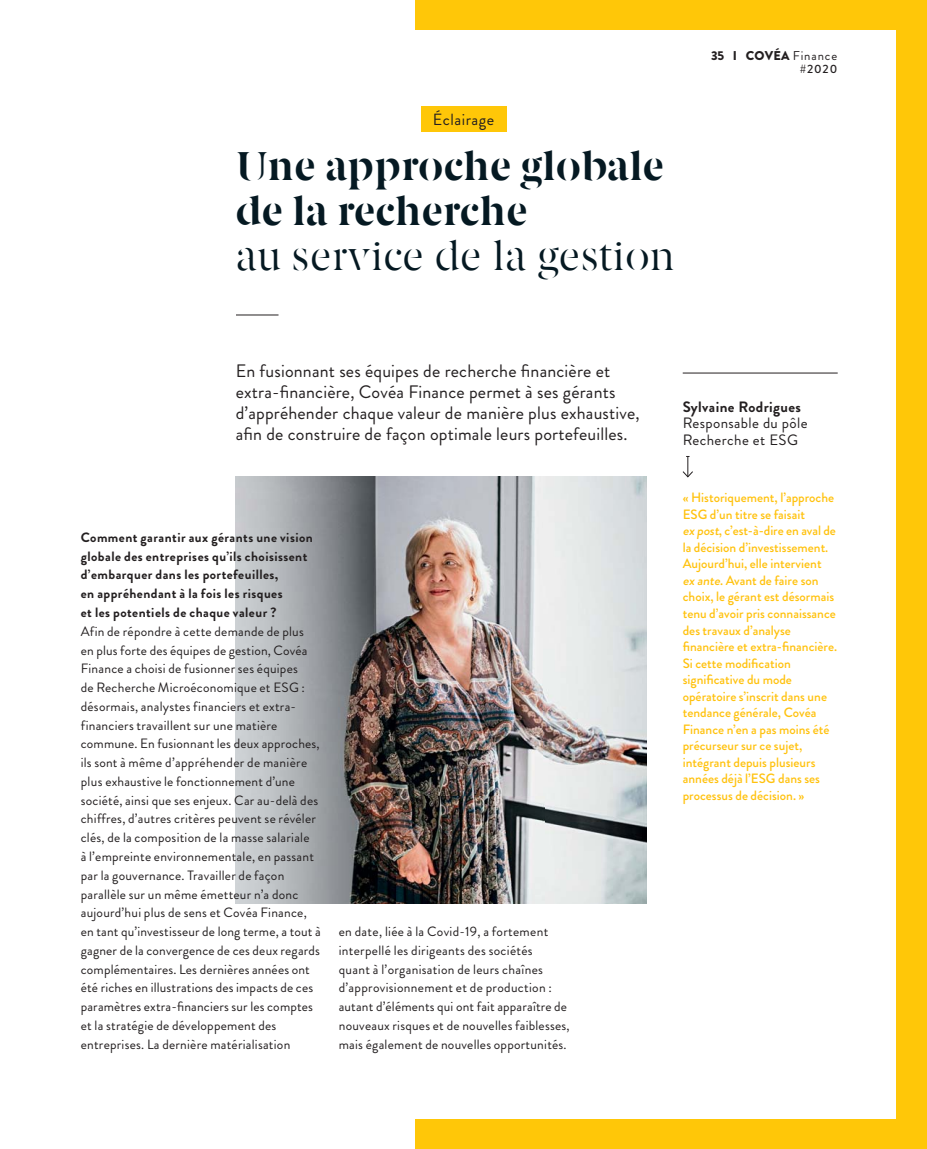
<style>
.page{position:relative;width:927px;height:1149px;background:#fff}
.page>*{position:absolute;margin:0;border:0;box-sizing:border-box;transform-origin:0 0}
.t1{font:700 40.5px/45px "Berlingske Serif St";letter-spacing:.025em;color:#051922}
.t2{font:40.5px "Berlingske Serif St";letter-spacing:.01em;color:#051922}
.t3{font:18px/21px "Brandon Grotesque";letter-spacing:.01em;color:#231f20}
.t4{font:16.2px "Brandon Grotesque";letter-spacing:.03em;color:#231f20}
.t5{font:15px/16.5px "Brandon Grotesque";letter-spacing:.025em;color:#231f20}
.t6{font:700 15px "Brandon Grotesque";letter-spacing:.025em;color:#231f20}
.t7{font:13.5px/18.8px "Brandon Grotesque";letter-spacing:.02em;color:#231f20}
.t8{font:500 13.5px/16.5px "Brandon Grotesque";color:#ffc20e}
.t9{font:700 13.5px/18.8px "Brandon Grotesque";letter-spacing:.035em;color:#231f20}
.t10{font:900 12.75px "Brandon Grotesque";letter-spacing:.015em;color:#231f20}
.t11{font:500 12px "Brandon Grotesque";color:#231f20}
.s1{font-weight:400}
</style>
<div class="page">
<div style="left:896px;top:0;width:31px;height:1148px;background:#ffc708"></div>
<div style="left:415px;top:0;width:512px;height:30px;background:#ffc708"></div>
<div style="left:415px;top:1118px;width:512px;height:30px;background:#ffc708"></div>
<img style="left:236px;top:477px;width:411px;height:426px">
<hr style="left:236px;top:314px;width:43px;height:1px;background:#231f20">
<svg style="left:682px;top:456px;width:11px;height:22px"></svg>
<hr style="left:683px;top:372px;width:155px;height:1px;background:#231f20">
<div style="left:421px;top:106px;width:85px;height:26px;background:#ffc708"></div>
<p class="t4" style="left:433px;top:108px;width:63px">Éclairage</p>
<h1 class="t1" style="left:236px;top:143px;width:429px">Une approche globale de la recherche</h1>
<h1 class="t2" style="left:236px;top:231px;width:440px">au service de la gestion</h1>
<p class="t10" style="left:711px;top:47px;width:128px">35 I COVÉA <span class="s1">Finance</span></p>
<p class="t11" style="left:800px;top:60px;width:39px">#2020</p>
<h2 class="t3" style="left:236px;top:361px;width:405px">En fusionnant ses équipes de recherche financière et extra-financière, Covéa Finance permet à ses gérants d’appréhender chaque valeur de manière plus exhaustive, afin de construire de façon optimale leurs portefeuilles.</h2>
<p class="t9" style="left:81px;top:528px;width:234px">Comment garantir aux gérants une vision globale des entreprises qu’ils choisissent d’embarquer dans les portefeuilles,<br>en appréhendant à la fois les risques<br>et les potentiels de chaque valeur ?</p>
<p class="t7" style="left:81px;top:621px;width:242px">Afin de répondre à cette demande de plus<br>en plus forte des équipes de gestion, Covéa Finance a choisi de fusionner ses équipes<br>de Recherche Microéconomique et ESG : désormais, analystes financiers et extra&shy;financiers travaillent sur une matière commune. En fusionnant les deux approches, ils sont à même d’appréhender de manière plus exhaustive le fonctionnement d’une société, ainsi que ses enjeux. Car au-delà des chiffres, d’autres critères peuvent se révéler clés, de la composition de la masse salariale<br>à l’empreinte environnementale, en passant par la gouvernance. Travailler de façon parallèle sur un même émetteur n’a donc aujourd’hui plus de sens et Covéa Finance, en tant qu’investisseur de long terme, a tout à gagner de la convergence de ces deux regards complémentaires. Les dernières années ont été riches en illustrations des impacts de ces paramètres extra-financiers sur les comptes et la stratégie de développement des entreprises. La dernière matérialisation</p>
<p class="t7" style="left:339px;top:921px;width:232px">en date, liée à la Covid-19, a fortement interpellé les dirigeants des sociétés<br>quant à l’organisation de leurs chaînes d’approvisionnement et de production : autant d’éléments qui ont fait apparaître de nouveaux risques et de nouvelles faiblesses, mais également de nouvelles opportunités.</p>
<p class="t6" style="left:683px;top:396px;width:120px">Sylvaine Rodrigues</p>
<p class="t5" style="left:683px;top:415px;width:126px">Responsable du pôle<br>Recherche et ESG</p>
<p class="t8" style="left:683px;top:489px;width:156px">« Historiquement, l’approche<br>ESG d’un titre se faisait<br>ex post, c’est-à-dire en aval de la décision d’investissement.<br>Aujourd’hui, elle intervient ex ante. Avant de faire son choix, le gérant est désormais tenu d’avoir pris connaissance des travaux d’analyse financière et extra-financière.<br>Si cette modification significative du mode opératoire s’inscrit dans une tendance générale, Covéa<br>Finance n’en a pas moins été précurseur sur ce sujet, intégrant depuis plusieurs années déjà l’ESG dans ses processus de décision. »</p>
</div>
